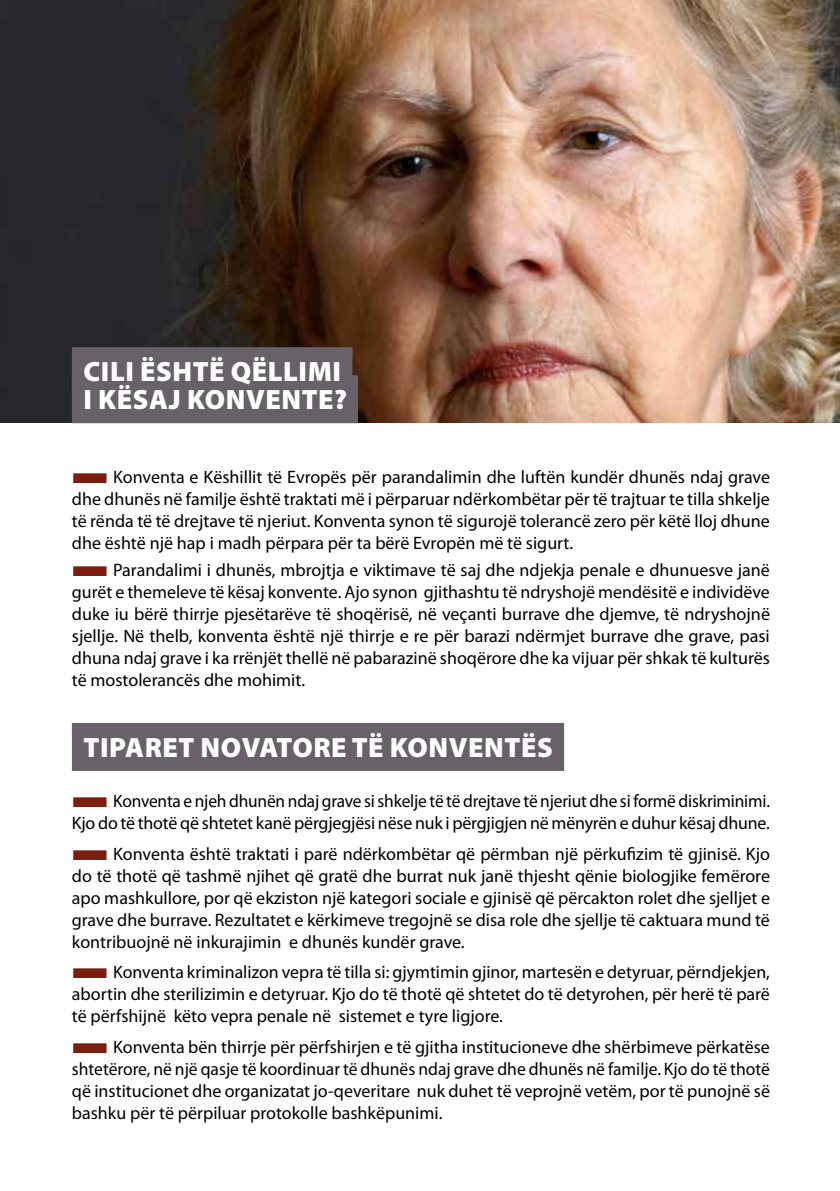
<style>
.page{position:relative;width:840px;height:1191px;background:#fff}
.page>*{position:absolute;margin:0;border:0;box-sizing:border-box;transform-origin:0 0}
.t1{font:900 28px/28px "Myriad Pro";letter-spacing:.02em;color:#fff}
.t2{font:18px/22px "Myriad Pro";color:#000;text-align:justify}
.t3{font:18px/22px "Myriad Pro";color:#000;scale:.96 1}
.s1{color:#7c1e0f}
</style>
<div class="page">
<img style="left:0;top:0;width:839px;height:422px">
<div style="left:72px;top:723px;width:492px;height:48px;background:#68616a"></div>
<div style="left:72px;top:347px;width:280px;height:48px;background:#68616a"></div>
<div style="left:72px;top:375px;width:286px;height:48px;background:#68616a"></div>
<h1 class="t1" style="left:83px;top:357px;width:265px">CILI ËSHTË QËLLIMI<br>I KËSAJ KONVENTE?</h1>
<p class="t2" style="left:72px;top:465px;width:699px"><span class="s1">■</span>Konventa e Këshillit të Evropës për parandalimin dhe luftën kundër dhunës ndaj grave dhe dhunës në familje është traktati më i përparuar ndërkombëtar për të trajtuar te tilla shkelje të rënda të të drejtave të njeriut. Konventa synon të sigurojë tolerancë zero për këtë lloj dhune dhe është një hap i madh përpara për ta bërë Evropën më të sigurt.</p>
<p class="t2" style="left:72px;top:559px;width:699px"><span class="s1">■</span>Parandalimi i dhunës, mbrojtja e viktimave të saj dhe ndjekja penale e dhunuesve janë gurët e themeleve të kësaj konvente. Ajo synon gjithashtu të ndryshojë mendësitë e individëve duke iu bërë thirrje pjesëtarëve të shoqërisë, në veçanti burrave dhe djemve, të ndryshojnë sjellje. Në thelb, konventa është një thirrje e re për barazi ndërmjet burrave dhe grave, pasi dhuna ndaj grave i ka rrënjët thellë në pabarazinë shoqërore dhe ka vijuar për shkak të kulturës të mostolerancës dhe mohimit.</p>
<h1 class="t1" style="left:83px;top:732px;width:470px">TIPARET NOVATORE TË KONVENTËS</h1>
<p class="t3" style="left:72px;top:790px;width:728px"><span class="s1">■</span>Konventa e njeh dhunën ndaj grave si shkelje të të drejtave të njeriut dhe si formë diskriminimi.<br>Kjo do të thotë që shtetet kanë përgjegjësi nëse nuk i përgjigjen në mënyrën e duhur kësaj dhune.</p>
<p class="t2" style="left:72px;top:842px;width:699px"><span class="s1">■</span>Konventa është traktati i parë ndërkombëtar që përmban një përkufizim të gjinisë. Kjo do të thotë që tashmë njihet që gratë dhe burrat nuk janë thjesht qënie biologjike femërore apo mashkullore, por që ekziston një kategori sociale e gjinisë që përcakton rolet dhe sjelljet e grave dhe burrave. Rezultatet e kërkimeve tregojnë se disa role dhe sjellje të caktuara mund të kontribuojnë në inkurajimin e dhunës kundër grave.</p>
<p class="t2" style="left:72px;top:961px;width:699px"><span class="s1">■</span>Konventa kriminalizon vepra të tilla si: gjymtimin gjinor, martesën e detyruar, përndjekjen, abortin dhe sterilizimin e detyruar. Kjo do të thotë që shtetet do të detyrohen, për herë të parë të përfshijnë këto vepra penale në sistemet e tyre ligjore.</p>
<p class="t2" style="left:72px;top:1035px;width:699px"><span class="s1">■</span>Konventa bën thirrje për përfshirjen e të gjitha institucioneve dhe shërbimeve përkatëse shtetërore, në një qasje të koordinuar të dhunës ndaj grave dhe dhunës në familje. Kjo do të thotë që institucionet dhe organizatat jo-qeveritare nuk duhet të veprojnë vetëm, por të punojnë së bashku për të përpiluar protokolle bashkëpunimi.</p>
</div>
